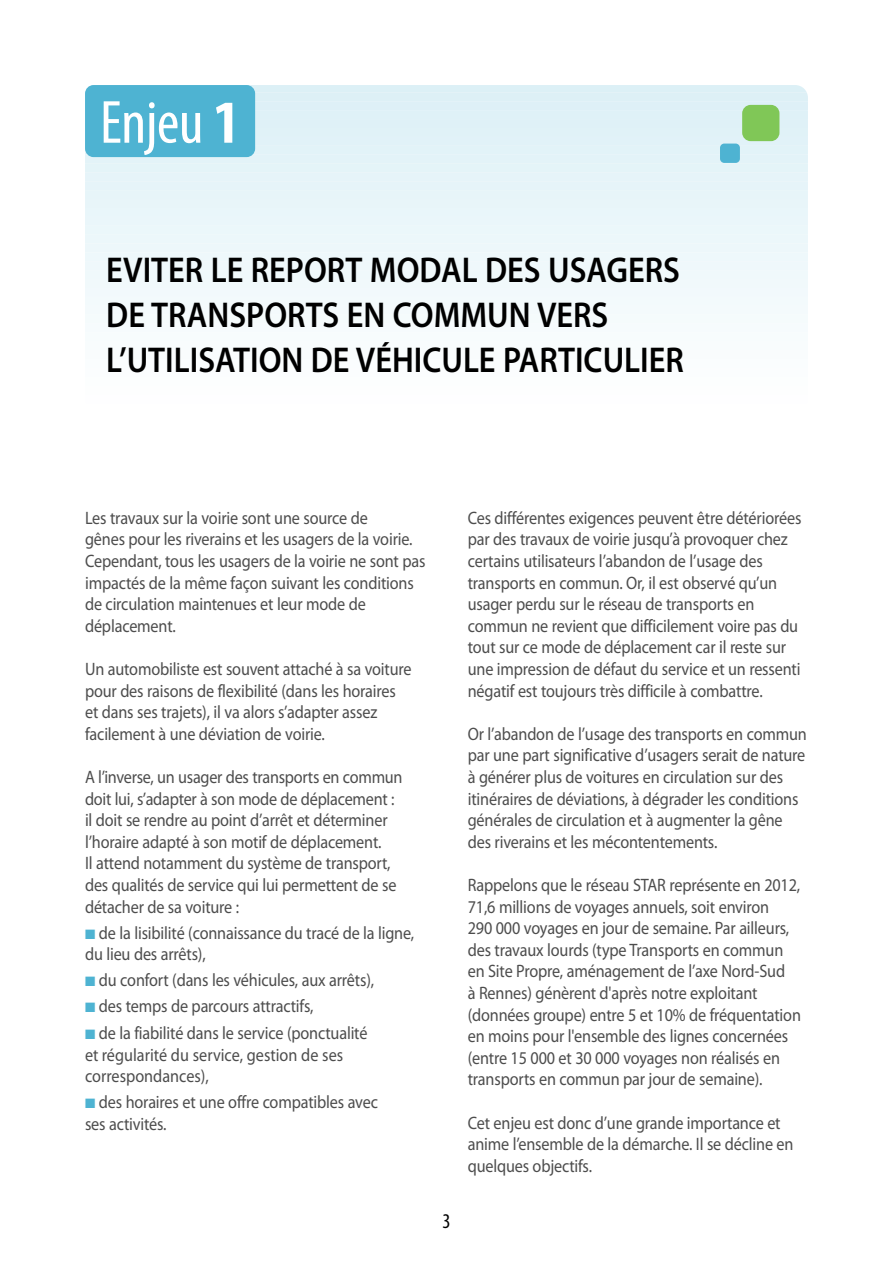
<style>
.page{position:relative;width:893px;height:1263px;background:#fff}
.page>*{position:absolute;margin:0;border:0;box-sizing:border-box;transform-origin:0 0}
.t1{font:condensed 61.35px "Myriad Pro";letter-spacing:-.01em;color:#fff}
.t2{font:600 36px/45px "Myriad Pro";color:#000;scale:.9 1}
.t3{font:condensed 21px "Myriad Pro";color:#000}
.t4{font:18px/21.6px "Myriad Pro";letter-spacing:-.01em;color:#4d4d4d;scale:.9 1}
.s1{font-weight:700}
.s2{color:#4eb3d2}
</style>
<div class="page">
<div style="left:85px;top:85px;width:723px;height:10px;background:#dcf0f6"></div>
<div style="left:85px;top:90px;width:723px;height:14px;background:#ddf0f6"></div>
<div style="left:85px;top:99px;width:723px;height:13px;background:#def0f7"></div>
<div style="left:85px;top:108px;width:723px;height:13px;background:#dff1f7"></div>
<div style="left:85px;top:117px;width:723px;height:13px;background:#dff1f7"></div>
<div style="left:85px;top:126px;width:723px;height:13px;background:#e0f2f7"></div>
<div style="left:85px;top:135px;width:723px;height:13px;background:#e1f2f8"></div>
<div style="left:85px;top:144px;width:723px;height:13px;background:#e2f3f8"></div>
<div style="left:85px;top:152px;width:723px;height:14px;background:#e3f3f8"></div>
<div style="left:85px;top:161px;width:723px;height:14px;background:#e4f4f8"></div>
<div style="left:85px;top:170px;width:723px;height:14px;background:#e6f4f9"></div>
<div style="left:85px;top:179px;width:723px;height:13px;background:#e6f4f9"></div>
<div style="left:85px;top:188px;width:723px;height:13px;background:#e7f5f9"></div>
<div style="left:85px;top:197px;width:723px;height:13px;background:#e8f5f9"></div>
<div style="left:85px;top:206px;width:723px;height:13px;background:#e9f6fa"></div>
<div style="left:85px;top:215px;width:723px;height:13px;background:#eaf6fa"></div>
<div style="left:85px;top:223px;width:723px;height:14px;background:#ebf7fa"></div>
<div style="left:85px;top:232px;width:723px;height:14px;background:#ecf7fa"></div>
<div style="left:85px;top:241px;width:723px;height:14px;background:#edf7fa"></div>
<div style="left:85px;top:250px;width:723px;height:13px;background:#eef8fb"></div>
<div style="left:85px;top:259px;width:723px;height:13px;background:#eff8fb"></div>
<div style="left:85px;top:268px;width:723px;height:13px;background:#f0f9fb"></div>
<div style="left:85px;top:277px;width:723px;height:13px;background:#f1f9fb"></div>
<div style="left:85px;top:286px;width:723px;height:13px;background:#f2f9fc"></div>
<div style="left:85px;top:295px;width:723px;height:13px;background:#f3fafc"></div>
<div style="left:85px;top:303px;width:723px;height:14px;background:#f4fafc"></div>
<div style="left:85px;top:312px;width:723px;height:14px;background:#f5fbfc"></div>
<div style="left:85px;top:321px;width:723px;height:14px;background:#f6fbfd"></div>
<div style="left:85px;top:330px;width:723px;height:13px;background:#f7fcfd"></div>
<div style="left:85px;top:339px;width:723px;height:13px;background:#f8fcfd"></div>
<div style="left:85px;top:348px;width:723px;height:13px;background:#f9fcfd"></div>
<div style="left:85px;top:357px;width:723px;height:13px;background:#fafdfe"></div>
<div style="left:85px;top:366px;width:723px;height:13px;background:#fbfdfe"></div>
<div style="left:85px;top:85px;width:170px;height:72px;background:#4eb3d2;border-radius:9px"></div>
<div style="left:742px;top:105px;width:37px;height:36px;background:#80c757;border-radius:9px"></div>
<div style="left:720px;top:144px;width:20px;height:19px;background:#4eb3d2;border-radius:4px"></div>
<h1 class="t1" style="left:100px;top:101px;width:141px">Enjeu <span class="s1">1</span></h1>
<h2 class="t2" style="left:106px;top:250px;width:643px">EVITER LE REPORT MODAL DES USAGERS<br>DE TRANSPORTS EN COMMUN VERS<br>L’UTILISATION DE VÉHICULE PARTICULIER</h2>
<p class="t4" style="left:85px;top:508px;width:380px">Les travaux sur la voirie sont une source de<br>gênes pour les riverains et les usagers de la voirie.<br>Cependant, tous les usagers de la voirie ne sont pas impactés de la même façon suivant les conditions de circulation maintenues et leur mode de déplacement.</p>
<p class="t4" style="left:85px;top:660px;width:364px">Un automobiliste est souvent attaché à sa voiture pour des raisons de flexibilité (dans les horaires et dans ses trajets), il va alors s’adapter assez facilement à une déviation de voirie.</p>
<p class="t4" style="left:85px;top:768px;width:354px">A l’inverse, un usager des transports en commun doit lui, s’adapter à son mode de déplacement : il doit se rendre au point d’arrêt et déterminer l’horaire adapté à son motif de déplacement.<br>Il attend notamment du système de transport, des qualités de service qui lui permettent de se détacher de sa voiture :</p>
<p class="t4" style="left:85px;top:923px;width:367px"><span class="s2">■</span> de la lisibilité (connaissance du tracé de la ligne, du lieu des arrêts),</p>
<p class="t4" style="left:85px;top:971px;width:323px"><span class="s2">■</span> du confort (dans les véhicules, aux arrêts),</p>
<p class="t4" style="left:85px;top:997px;width:255px"><span class="s2">■</span> des temps de parcours attractifs,</p>
<p class="t4" style="left:85px;top:1023px;width:315px"><span class="s2">■</span> de la fiabilité dans le service (ponctualité et régularité du service, gestion de ses correspondances),</p>
<p class="t4" style="left:85px;top:1092px;width:327px"><span class="s2">■</span> des horaires et une offre compatibles avec ses activités.</p>
<p class="t3" style="left:442px;top:1213px;width:10px">3</p>
<p class="t4" style="left:468px;top:508px;width:372px">Ces différentes exigences peuvent être détériorées par des travaux de voirie jusqu’à provoquer chez certains utilisateurs l’abandon de l’usage des transports en commun. Or, il est observé qu’un usager perdu sur le réseau de transports en commun ne revient que difficilement voire pas du tout sur ce mode de déplacement car il reste sur une impression de défaut du service et un ressenti négatif est toujours très difficile à combattre.</p>
<p class="t4" style="left:468px;top:724px;width:378px">Or l’abandon de l’usage des transports en commun par une part significative d’usagers serait de nature à générer plus de voitures en circulation sur des itinéraires de déviations, à dégrader les conditions générales de circulation et à augmenter la gêne des riverains et les mécontentements.</p>
<p class="t4" style="left:468px;top:876px;width:372px">Rappelons que le réseau STAR représente en 2012, 71,6 millions de voyages annuels, soit environ<br>290 000 voyages en jour de semaine. Par ailleurs, des travaux lourds (type Transports en commun en Site Propre, aménagement de l’axe Nord-Sud<br>à Rennes) génèrent d'après notre exploitant (données groupe) entre 5 et 10% de fréquentation en moins pour l'ensemble des lignes concernées (entre 15 000 et 30 000 voyages non réalisés en transports en commun par jour de semaine).</p>
<p class="t4" style="left:468px;top:1113px;width:363px">Cet enjeu est donc d’une grande importance et anime l’ensemble de la démarche. Il se décline en quelques objectifs.</p>
</div>
